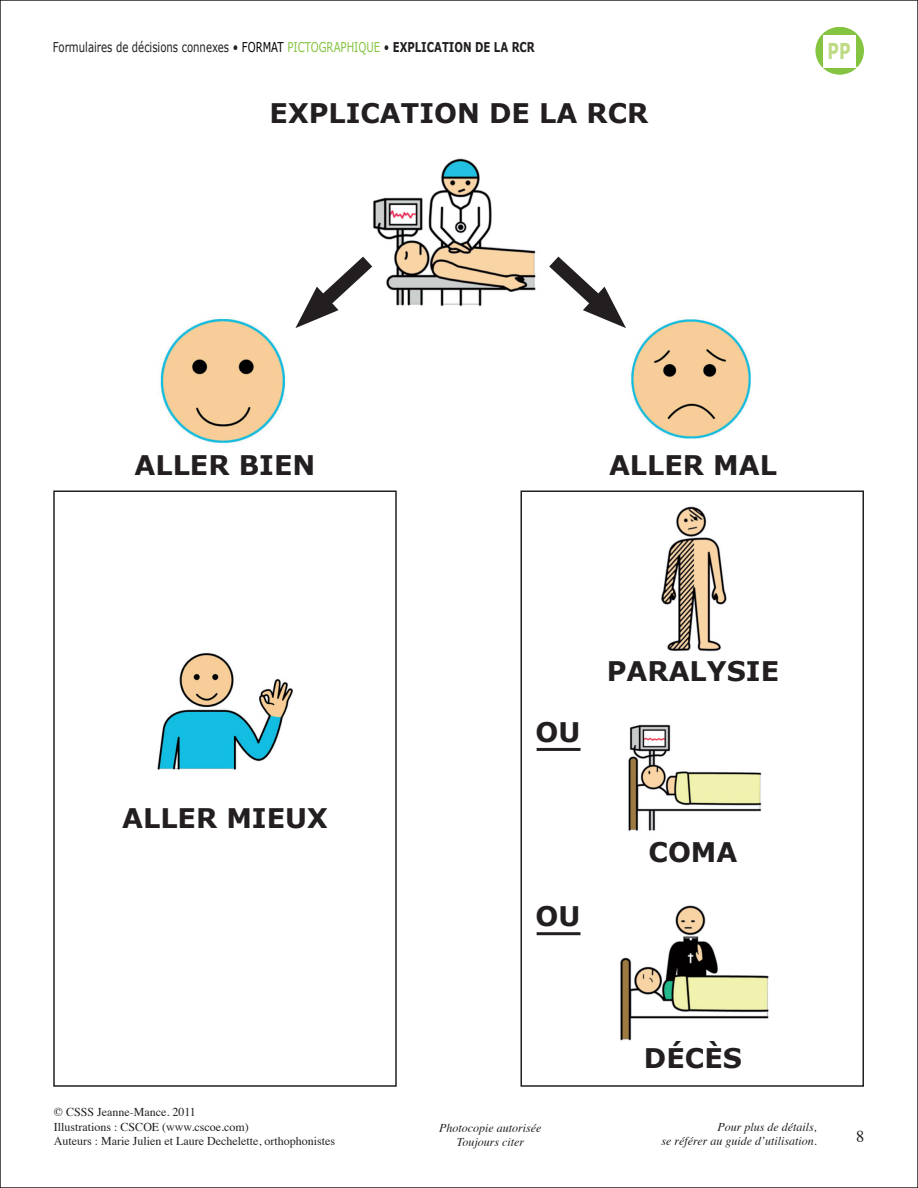
<style>
.page{position:relative;width:918px;height:1188px;background:#fff}
.page>*{position:absolute;margin:0;border:0;box-sizing:border-box;transform-origin:0 0}
.t1{font:700 27px "Verdana";color:#231f20}
.t2{font:700 21.9px "Verdana";color:#bfda84;scale:.72 1}
.t3{font:16.5px "Times";color:#231f20}
.t4{font:13.5px "Verdana";color:#231f20;scale:.75 1}
.t5{font:12px/14.4px "Times";color:#231f20}
.t6{font:italic 12px/14.4px "Times";color:#231f20;text-align:right}
.s1{color:#000}
.s2{color:#84c440}
.s3{font-weight:700}
</style>
<div class="page">
<svg style="left:817px;top:27px;width:47px;height:47px"></svg>
<div style="left:815px;top:27px;width:48px;height:47px;background:#84c440;border-radius:50%"></div>
<div style="left:823px;top:35px;width:33px;height:32px;background:#fff"></div>
<img style="left:373px;top:158px;width:162px;height:149px">
<img style="left:160px;top:318px;width:126px;height:125px">
<img style="left:631px;top:319px;width:120px;height:120px">
<svg style="left:295px;top:242px;width:92px;height:86px"></svg>
<svg style="left:535px;top:251px;width:91px;height:77px"></svg>
<div style="left:53px;top:490px;width:344px;height:597px;border:2px solid #231f20"></div>
<div style="left:520px;top:490px;width:344px;height:597px;border:2px solid #231f20"></div>
<img style="left:157px;top:653px;width:136px;height:117px">
<img style="left:661px;top:506px;width:66px;height:146px">
<img style="left:628px;top:724px;width:134px;height:107px">
<hr style="left:537px;top:748px;width:43px;height:3px;background:#231f20">
<hr style="left:537px;top:932px;width:43px;height:3px;background:#231f20">
<img style="left:620px;top:905px;width:149px;height:136px">
<p class="t4" style="left:53px;top:39px;width:644px">Formulaires de décisions connexes • <span class="s1">FORMAT</span> <span class="s2">PICTOGRAPHIQUE</span> • <span class="s3">EXPLICATION DE LA RCR</span></p>
<p class="t2" style="left:828px;top:37px;width:33px">PP</p>
<p class="t1" style="left:270px;top:95px;width:380px">EXPLICATION DE LA RCR</p>
<p class="t1" style="left:135px;top:448px;width:182px">ALLER BIEN</p>
<p class="t1" style="left:609px;top:448px;width:169px">ALLER MAL</p>
<p class="t1" style="left:122px;top:800px;width:207px">ALLER MIEUX</p>
<p class="t5" style="left:54px;top:1104px;width:283px">© CSSS Jeanne-Mance. 2011<br>Illustrations : CSCOE (www.cscoe.com)<br>Auteurs : Marie Julien et Laure Dechelette, orthophonistes</p>
<p class="t1" style="left:536px;top:715px;width:46px">OU</p>
<p class="t1" style="left:607px;top:653px;width:174px">PARALYSIE</p>
<p class="t1" style="left:536px;top:899px;width:46px">OU</p>
<p class="t1" style="left:648px;top:834px;width:91px">COMA</p>
<p class="t6" style="left:439px;top:1120px;width:104px;text-align:center">Photocopie autorisée<br>Toujours citer</p>
<p class="t1" style="left:644px;top:1041px;width:100px">DÉCÈS</p>
<p class="t6" style="left:662px;top:1119px;width:157px">Pour plus de détails,<br>se référer au guide d’utilisation.</p>
<p class="t3" style="left:856px;top:1121px;width:10px">8</p>
</div>
